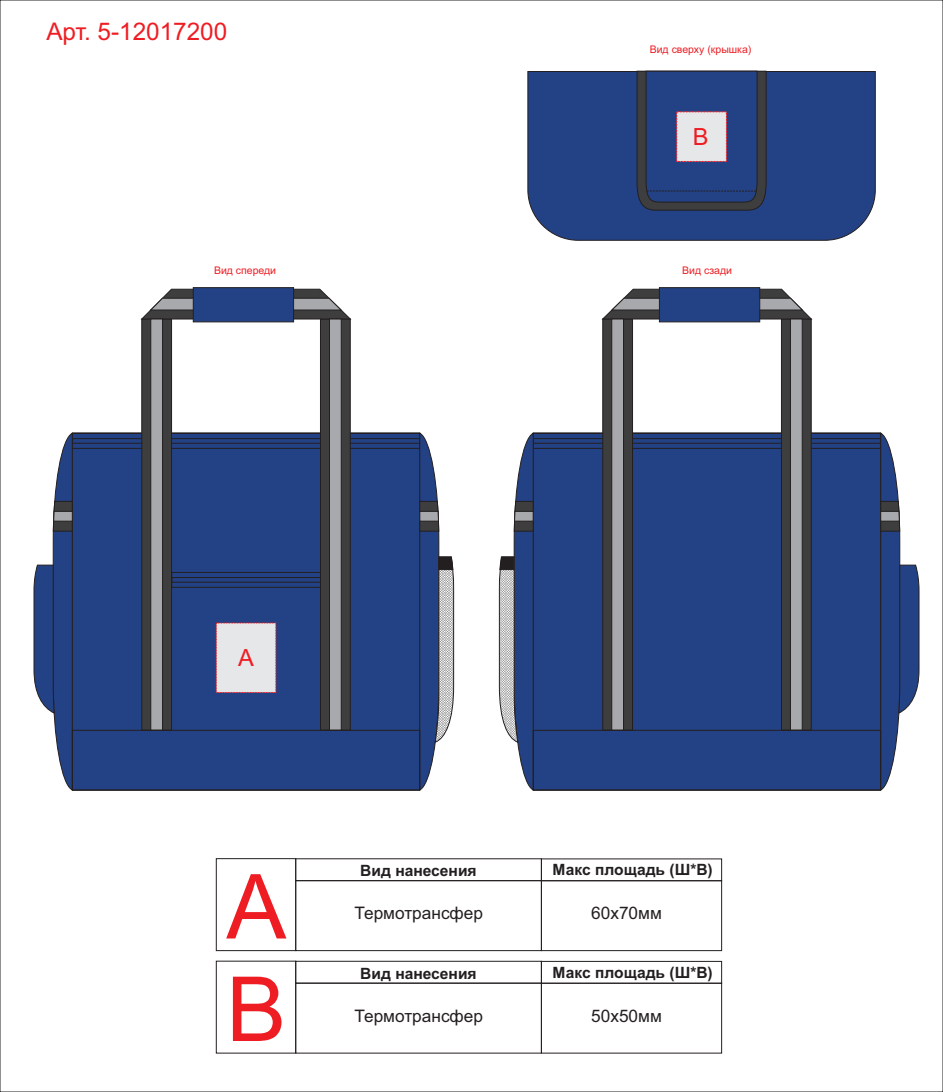
<style>
.page{position:relative;width:943px;height:1092px;background:#fff}
.page>*{position:absolute;margin:0;border:0;box-sizing:border-box;transform-origin:0 0}
.t1{font:89.74px/102.4px "Arial";color:#ee1d23}
.t2{font:24.32px "Arial";color:#ee1d23}
.t3{font:23.66px "Arial";color:#ee1d23}
.t4{font:17.25px "Arial";color:#231f20}
.t5{font:700 15.57px "Arial";color:#231f20}
.t6{font:10.5px "Arial";color:#ee1d23}
</style>
<div class="page">
<div style="left:527px;top:71px;width:348px;height:169px;background:#234285"></div>
<svg style="left:637px;top:71px;width:129px;height:139px;background:#435582"></svg>
<div style="left:295px;top:960px;width:246px;height:23px;border:1px solid #231f20"></div>
<div style="left:295px;top:880px;width:246px;height:70px;border:1px solid #231f20"></div>
<div style="left:295px;top:982px;width:246px;height:71px;border:1px solid #231f20"></div>
<div style="left:541px;top:961px;width:181px;height:22px;border:1px solid #231f20"></div>
<div style="left:541px;top:880px;width:181px;height:70px;border:1px solid #231f20"></div>
<div style="left:541px;top:982px;width:181px;height:71px;border:1px solid #231f20"></div>
<div style="left:216px;top:858px;width:80px;height:92px;border:1px solid #231f20"></div>
<div style="left:216px;top:960px;width:80px;height:93px;border:1px solid #231f20"></div>
<svg style="left:34px;top:287px;width:420px;height:503px"></svg>
<svg style="left:499px;top:287px;width:420px;height:503px"></svg>
<h2 class="t2" style="left:46px;top:22px;width:182px">Арт. 5-12017200</h2>
<p class="t6" style="left:649px;top:45px;width:103px">Вид сверху (крышка)</p>
<h3 class="t3" style="left:692px;top:128px;width:17px">В</h3>
<p class="t6" style="left:214px;top:266px;width:64px">Вид спереди</p>
<p class="t6" style="left:682px;top:266px;width:51px">Вид сзади</p>
<h3 class="t3" style="left:238px;top:649px;width:17px">А</h3>
<h1 class="t1" style="left:226px;top:863px;width:61px">А<br>В</h1>
<p class="t5" style="left:360px;top:864px;width:118px">Вид нанесения</p>
<p class="t4" style="left:354px;top:906px;width:130px">Термотрансфер</p>
<p class="t5" style="left:360px;top:967px;width:118px">Вид нанесения</p>
<p class="t4" style="left:354px;top:1009px;width:130px">Термотрансфер</p>
<p class="t5" style="left:552px;top:863px;width:162px">Макс площадь (Ш*В)</p>
<p class="t4" style="left:591px;top:906px;width:72px">60x70мм</p>
<p class="t5" style="left:552px;top:966px;width:162px">Макс площадь (Ш*В)</p>
<p class="t4" style="left:591px;top:1009px;width:72px">50х50мм</p>
</div>
